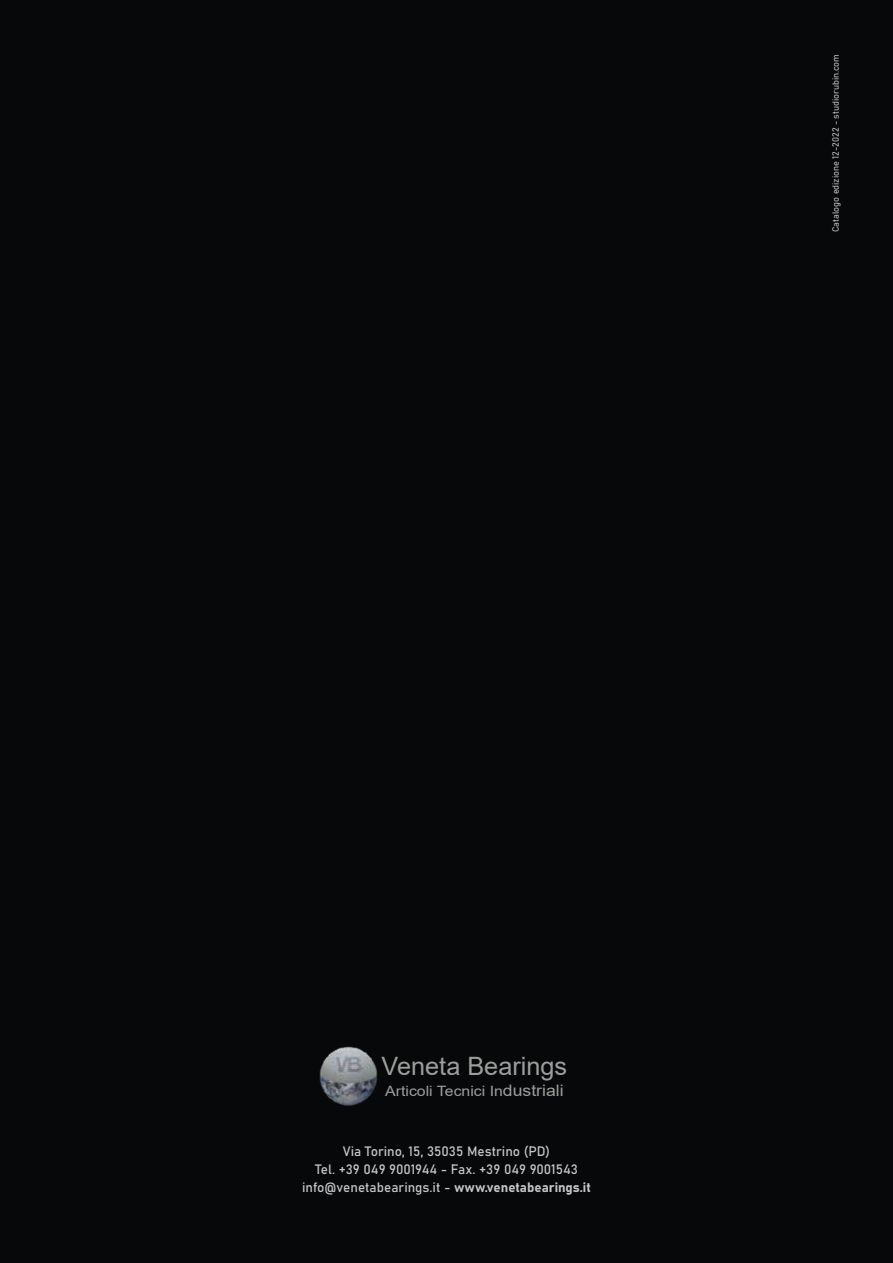
<style>
.page{position:relative;width:893px;height:1263px;background:#070809}
.page>*{position:absolute;margin:0;border:0;box-sizing:border-box;transform-origin:0 0}
.t1{font:25.35px "Arial";color:#9d9d9c}
.t2{font:14.25px "Arial";color:#9d9d9c;scale:1.11 1}
.t3{font:13.5px/18px "Bahnschrift";color:#c6c6c6;text-align:center}
.t4{font:9px "Bahnschrift";color:#c6c6c6}
.s1{font-size:15.9px}
</style>
<div class="page">
<img style="left:319px;top:1046px;width:59px;height:59px">
<p class="t4" style="left:830px;top:232px;width:180px;rotate:-90deg">Catalogo edizione 12-2022 - studiorubin.com</p>
<h1 class="t1" style="left:382px;top:1048px;width:187px">Veneta Bearings</h1>
<p class="t2" style="left:385px;top:1081px;width:162px">Articoli Tecnici In<span class="s1">dustriali</span></p>
<p class="t3" style="left:302px;top:1142px;width:290px">Via Torino, 15, 35035 Mestrino (PD)<br>Tel. +39 049 9001944 - Fax. +39 049 9001543 info@venetabearings.it - www.venetabearings.it</p>
</div>
